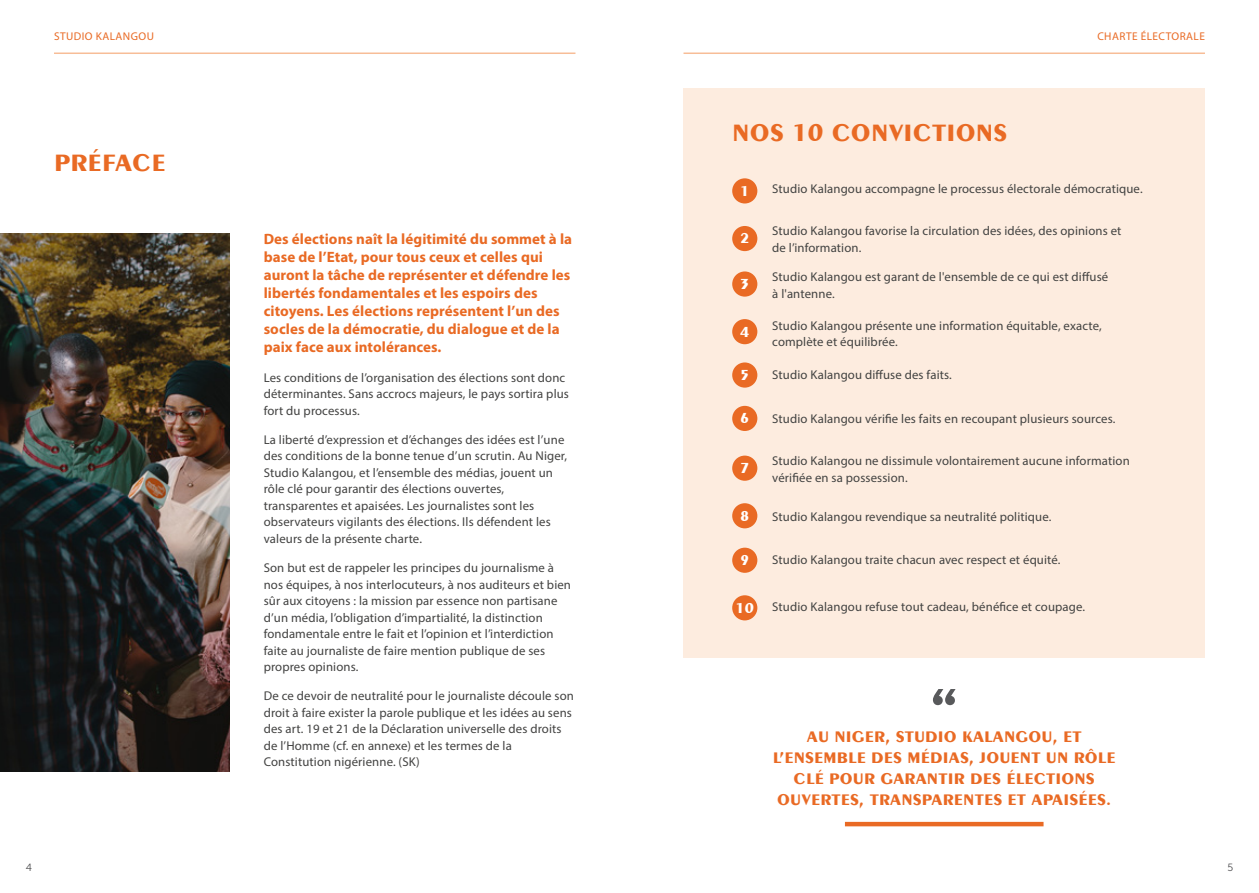
<style>
.page{position:relative;width:1259px;height:893px;background:#fff}
.page>*{position:absolute;margin:0;border:0;box-sizing:border-box;transform-origin:0 0}
.t1{font:700 25.5px "Peignot";letter-spacing:.01em;color:#e96a24}
.t2{font:700 16.5px/21px "Peignot";letter-spacing:.01em;color:#e96a24;text-align:center}
.t3{font:700 15px/18px "Myriad Pro";letter-spacing:.005em;color:#e96a24}
.t4{font:700 15px "Peignot";color:#fff}
.t5{font:12.75px/16.5px "Myriad Pro";letter-spacing:.01em;color:#424241}
.t6{font:11.25px "Myriad Pro";letter-spacing:.04em;color:#e96a24}
.t7{font:10.5px "Museo Sans 300";color:#4d4d4f}
</style>
<div class="page">
<hr style="left:683px;top:53px;width:522px;height:1px;background:#f7bd97">
<hr style="left:54px;top:53px;width:521px;height:1px;background:#f7bd97">
<div style="left:683px;top:88px;width:522px;height:570px;background:#fdecdf"></div>
<img style="left:0;top:233px;width:230px;height:538px">
<div style="left:732px;top:178px;width:25px;height:25px;background:#e96a24;border-radius:50%"></div>
<div style="left:732px;top:362px;width:25px;height:26px;background:#e96a24;border-radius:50%"></div>
<div style="left:732px;top:226px;width:25px;height:25px;background:#e96a24;border-radius:50%"></div>
<div style="left:732px;top:406px;width:25px;height:25px;background:#e96a24;border-radius:50%"></div>
<div style="left:732px;top:271px;width:25px;height:26px;background:#e96a24;border-radius:50%"></div>
<div style="left:732px;top:456px;width:25px;height:25px;background:#e96a24;border-radius:50%"></div>
<div style="left:732px;top:319px;width:25px;height:25px;background:#e96a24;border-radius:50%"></div>
<div style="left:732px;top:503px;width:25px;height:25px;background:#e96a24;border-radius:50%"></div>
<div style="left:732px;top:548px;width:25px;height:25px;background:#e96a24;border-radius:50%"></div>
<div style="left:732px;top:595px;width:25px;height:25px;background:#e96a24;border-radius:50%"></div>
<hr style="left:845px;top:822px;width:198px;height:4px;background:#e96a24">
<svg style="left:933px;top:689px;width:22px;height:16px"></svg>
<p class="t6" style="left:54px;top:29px;width:101px">STUDIO KALANGOU</p>
<p class="t6" style="left:1097px;top:29px;width:109px">CHARTE ÉLECTORALE</p>
<h1 class="t1" style="left:54px;top:148px;width:113px">PRÉFACE</h1>
<p class="t3" style="left:264px;top:230px;width:310px">Des élections naît la légitimité du sommet à la base de l’Etat, pour tous ceux et celles qui auront la tâche de représenter et défendre les libertés fondamentales et les espoirs des citoyens. Les élections représentent l’un des socles de la démocratie, du dialogue et de la paix face aux intolérances.</p>
<p class="t5" style="left:264px;top:369px;width:307px">Les conditions de l’organisation des élections sont donc déterminantes. Sans accrocs majeurs, le pays sortira plus fort du processus.</p>
<p class="t5" style="left:264px;top:431px;width:305px">La liberté d’expression et d’échanges des idées est l’une des conditions de la bonne tenue d’un scrutin. Au Niger, Studio Kalangou, et l’ensemble des médias, jouent un rôle clé pour garantir des élections ouvertes, transparentes et apaisées. Les journalistes sont les observateurs vigilants des élections. Ils défendent les valeurs de la présente charte.</p>
<p class="t5" style="left:264px;top:559px;width:309px">Son but est de rappeler les principes du journalisme à nos équipes, à nos interlocuteurs, à nos auditeurs et bien sûr aux citoyens : la mission par essence non partisane d’un média, l’obligation d’impartialité, la distinction fondamentale entre le fait et l’opinion et l’interdiction faite au journaliste de faire mention publique de ses propres opinions.</p>
<p class="t5" style="left:264px;top:688px;width:312px">De ce devoir de neutralité pour le journaliste découle son droit à faire exister la parole publique et les idées au sens des art. 19 et 21 de la Déclaration universelle des droits de l’Homme (cf. en annexe) et les termes de la Constitution nigérienne. (SK)</p>
<h1 class="t1" style="left:732px;top:118px;width:276px">NOS 10 CONVICTIONS</h1>
<p class="t4" style="left:740px;top:182px;width:11px">1</p>
<p class="t5" style="left:772px;top:181px;width:372px">Studio Kalangou accompagne le processus électorale démocratique.</p>
<p class="t4" style="left:740px;top:230px;width:11px">2</p>
<p class="t4" style="left:740px;top:275px;width:11px">3</p>
<p class="t4" style="left:740px;top:323px;width:11px">4</p>
<p class="t4" style="left:740px;top:366px;width:11px">5</p>
<p class="t4" style="left:740px;top:410px;width:11px">6</p>
<p class="t4" style="left:740px;top:459px;width:11px">7</p>
<p class="t4" style="left:740px;top:507px;width:11px">8</p>
<p class="t4" style="left:740px;top:552px;width:11px">9</p>
<p class="t4" style="left:735px;top:599px;width:20px">10</p>
<p class="t5" style="left:772px;top:222px;width:351px">Studio Kalangou favorise la circulation des idées, des opinions et de l’information.</p>
<p class="t5" style="left:772px;top:269px;width:338px">Studio Kalangou est garant de l'ensemble de ce qui est diffusé à l'antenne.</p>
<p class="t5" style="left:772px;top:317px;width:331px">Studio Kalangou présente une information équitable, exacte, complète et équilibrée.</p>
<p class="t5" style="left:772px;top:367px;width:181px">Studio Kalangou diffuse des faits.</p>
<p class="t5" style="left:772px;top:410px;width:345px">Studio Kalangou vérifie les faits en recoupant plusieurs sources.</p>
<p class="t5" style="left:772px;top:453px;width:359px">Studio Kalangou ne dissimule volontairement aucune information vérifiée en sa possession.</p>
<p class="t5" style="left:772px;top:508px;width:281px">Studio Kalangou revendique sa neutralité politique.</p>
<p class="t5" style="left:772px;top:551px;width:290px">Studio Kalangou traite chacun avec respect et équité.</p>
<p class="t5" style="left:772px;top:599px;width:314px">Studio Kalangou refuse tout cadeau, bénéfice et coupage.</p>
<p class="t2" style="left:772px;top:726px;width:345px">AU NIGER, STUDIO KALANGOU, ET L’ENSEMBLE DES MÉDIAS, JOUENT UN RÔLE CLÉ POUR GARANTIR DES ÉLECTIONS OUVERTES, TRANSPARENTES ET APAISÉES.</p>
<p class="t7" style="left:26px;top:862px;width:8px">4</p>
<p class="t7" style="left:1227px;top:862px;width:7px">5</p>
</div>
